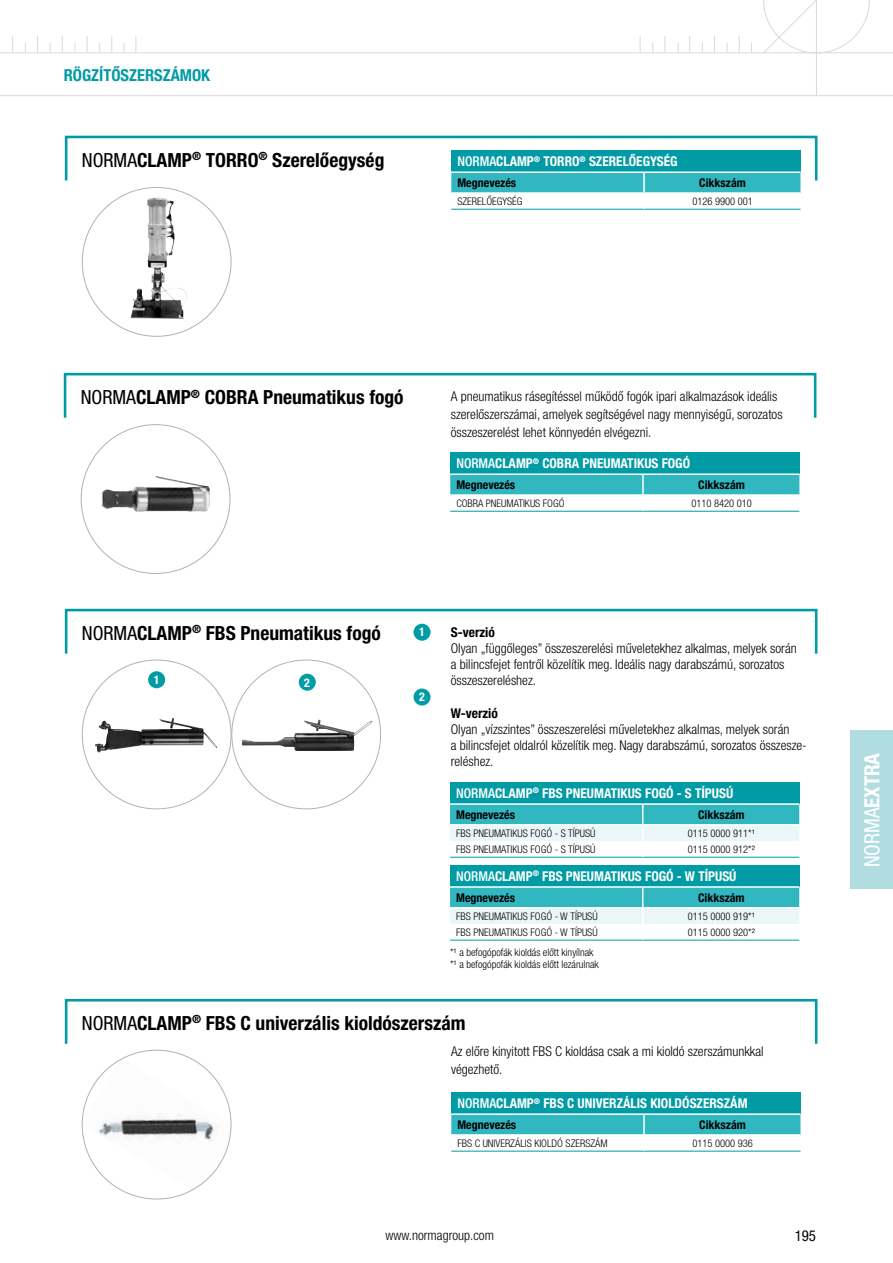
<style>
.page{position:relative;width:893px;height:1263px;background:#fff}
.page>*{position:absolute;margin:0;border:0;box-sizing:border-box;transform-origin:0 0}
.t1{font:condensed 21px "Helvetica Neue LT Pro";color:#fff}
.t2{font:700 condensed 19.5px "Helvetica Neue LT Pro";color:#000}
.t3{font:700 condensed 16.5px "Helvetica Neue LT Pro";color:#009ba4}
.t4{font:condensed 15px "Helvetica Neue LT Pro";color:#000}
.t5{font:300 condensed 13.5px/16.2px "Helvetica Neue LT Pro";color:#000}
.t6{font:700 condensed 13.5px "Helvetica Neue LT Pro";color:#fff}
.t7{font:700 condensed 13.5px "Helvetica Neue LT Pro";color:#000}
.t8{font:700 condensed 12px "Helvetica Neue LT Pro";color:#000}
.t9{font:700 condensed 12px "Helvetica Neue LT Pro";color:#fff}
.t10{font:300 condensed 10.5px/12.6px "Helvetica Neue LT Pro";color:#000}
.s1{font-weight:400}
.s2{font-weight:500}
.s3{font-weight:700}
</style>
<div class="page">
<hr style="left:0;top:95px;width:893px;height:1px;background:#dadada">
<svg style="left:136px;top:36px;width:1px;height:16px"></svg>
<svg style="left:111px;top:36px;width:1px;height:16px"></svg>
<svg style="left:87px;top:36px;width:1px;height:16px"></svg>
<svg style="left:62px;top:36px;width:1px;height:16px"></svg>
<svg style="left:37px;top:36px;width:1px;height:16px"></svg>
<svg style="left:12px;top:37px;width:1px;height:15px"></svg>
<hr style="left:0;top:52px;width:893px;height:1px;background:#dadada">
<hr style="left:816px;top:0;width:1px;height:95px;background:#dadada">
<svg style="left:763px;top:0;width:107px;height:54px"></svg>
<svg style="left:739px;top:36px;width:1px;height:16px"></svg>
<svg style="left:714px;top:36px;width:1px;height:16px"></svg>
<svg style="left:689px;top:36px;width:1px;height:16px"></svg>
<svg style="left:665px;top:36px;width:1px;height:16px"></svg>
<svg style="left:640px;top:36px;width:1px;height:16px"></svg>
<div style="left:850px;top:730px;width:43px;height:159px;background:#b1dde1"></div>
<div style="left:65px;top:609px;width:752px;height:46px;border:3px solid #009ba4"></div>
<img style="left:95px;top:718px;width:122px;height:34px">
<img style="left:242px;top:719px;width:131px;height:32px">
<div style="left:414px;top:624px;width:17px;height:17px;background:#009ba4;border-radius:50%"></div>
<div style="left:414px;top:688px;width:17px;height:17px;background:#009ba4;border-radius:50%"></div>
<div style="left:148px;top:671px;width:17px;height:17px;background:#009ba4;border-radius:50%"></div>
<div style="left:299px;top:674px;width:17px;height:17px;background:#009ba4;border-radius:50%"></div>
<div style="left:65px;top:136px;width:752px;height:46px;border:3px solid #009ba4"></div>
<div style="left:451px;top:150px;width:349px;height:22px;background:#009ba4"></div>
<hr style="left:644px;top:171px;width:156px;height:2px;background:#fff">
<hr style="left:451px;top:209px;width:193px;height:1px;background:#009ba4">
<hr style="left:644px;top:209px;width:156px;height:1px;background:#009ba4">
<hr style="left:451px;top:171px;width:193px;height:2px;background:#fff">
<svg style="left:451px;top:172px;width:349px;height:37px"></svg>
<img style="left:131px;top:197px;width:56px;height:122px">
<div style="left:65px;top:999px;width:752px;height:46px;border:3px solid #009ba4"></div>
<img style="left:82px;top:1059px;width:149px;height:131px">
<div style="left:451px;top:1092px;width:349px;height:22px;background:#009ba4"></div>
<hr style="left:644px;top:1113px;width:156px;height:2px;background:#fff">
<hr style="left:451px;top:1151px;width:193px;height:1px;background:#009ba4">
<hr style="left:644px;top:1151px;width:156px;height:1px;background:#009ba4">
<hr style="left:451px;top:1113px;width:193px;height:2px;background:#fff">
<svg style="left:451px;top:1114px;width:349px;height:37px"></svg>
<div style="left:450px;top:782px;width:349px;height:22px;background:#009ba4"></div>
<hr style="left:643px;top:803px;width:156px;height:2px;background:#fff">
<hr style="left:450px;top:857px;width:193px;height:1px;background:#009ba4">
<hr style="left:643px;top:857px;width:156px;height:1px;background:#009ba4">
<hr style="left:450px;top:803px;width:193px;height:2px;background:#fff">
<svg style="left:450px;top:804px;width:349px;height:53px"></svg>
<div style="left:450px;top:865px;width:349px;height:22px;background:#009ba4"></div>
<hr style="left:643px;top:886px;width:156px;height:2px;background:#fff">
<hr style="left:450px;top:940px;width:193px;height:1px;background:#009ba4">
<hr style="left:643px;top:940px;width:156px;height:1px;background:#009ba4">
<hr style="left:450px;top:886px;width:193px;height:2px;background:#fff">
<svg style="left:450px;top:887px;width:349px;height:53px"></svg>
<div style="left:64px;top:373px;width:752px;height:46px;border:3px solid #009ba4"></div>
<img style="left:101px;top:476px;width:109px;height:36px">
<div style="left:450px;top:452px;width:349px;height:22px;background:#009ba4"></div>
<hr style="left:643px;top:473px;width:156px;height:2px;background:#fff">
<hr style="left:450px;top:511px;width:193px;height:1px;background:#009ba4">
<hr style="left:643px;top:511px;width:156px;height:1px;background:#009ba4">
<hr style="left:450px;top:473px;width:193px;height:2px;background:#fff">
<svg style="left:450px;top:474px;width:349px;height:37px"></svg>
<p class="t3" style="left:64px;top:65px;width:148px">RÖGZÍTŐSZERSZÁMOK</p>
<h2 class="t2" style="left:82px;top:148px;width:304px"><span class="s1">NORMA</span>CLAMP<sup>®</sup> TORRO<sup>®</sup> Szerelőegység</h2>
<p class="t6" style="left:457px;top:153px;width:222px"><span class="s2">NORMA</span>CLAMP<sup>®</sup> TORRO<sup>®</sup> SZERELŐEGYSÉG</p>
<p class="t8" style="left:457px;top:175px;width:60px">Megnevezés</p>
<p class="t8" style="left:699px;top:175px;width:48px">Cikkszám</p>
<p class="t10" style="left:457px;top:195px;width:67px">SZERELŐEGYSÉG</p>
<p class="t10" style="left:692px;top:195px;width:62px">0126 9900 001</p>
<h2 class="t2" style="left:81px;top:385px;width:324px"><span class="s1">NORMA</span>CLAMP<sup>®</sup> COBRA Pneumatikus fogó</h2>
<p class="t5" style="left:451px;top:387px;width:333px;line-height:18px">A pneumatikus rásegítéssel működő fogók ipari alkalmazások ideális szerelőszerszámai, amelyek segítségével nagy mennyiségű, sorozatos összeszerelést lehet könnyedén elvégezni.</p>
<p class="t6" style="left:456px;top:455px;width:235px"><span class="s2">NORMA</span>CLAMP<sup>®</sup> COBRA PNEUMATIKUS FOGÓ</p>
<p class="t8" style="left:456px;top:477px;width:60px">Megnevezés</p>
<p class="t8" style="left:698px;top:477px;width:48px">Cikkszám</p>
<p class="t10" style="left:456px;top:497px;width:110px">COBRA PNEUMATIKUS FOGÓ</p>
<p class="t10" style="left:691px;top:497px;width:62px">0110 8420 010</p>
<h2 class="t2" style="left:82px;top:621px;width:300px"><span class="s1">NORMA</span>CLAMP<sup>®</sup> FBS Pneumatikus fogó</h2>
<p class="t7" style="left:451px;top:623px;width:46px">S-verzió</p>
<p class="t5" style="left:451px;top:640px;width:347px">Olyan „függőleges” összeszerelési műveletekhez alkalmas, melyek során a bilincsfejet fentről közelítik meg. Ideális nagy darabszámú, sorozatos összeszereléshez.</p>
<p class="t7" style="left:451px;top:704px;width:49px">W-verzió</p>
<p class="t5" style="left:451px;top:721px;width:357px">Olyan „vízszintes” összeszerelési műveletekhez alkalmas, melyek során<br>a bilincsfejet oldalról közelítik meg. Nagy darabszámú, sorozatos összesze&shy;reléshez.</p>
<p class="t9" style="left:419px;top:625px;width:7px">1</p>
<p class="t9" style="left:154px;top:672px;width:7px">1</p>
<p class="t9" style="left:304px;top:675px;width:7px">2</p>
<p class="t9" style="left:419px;top:690px;width:7px">2</p>
<p class="t6" style="left:456px;top:785px;width:279px"><span class="s2">NORMA</span>CLAMP<sup>®</sup> FBS PNEUMATIKUS FOGÓ - S TÍPUSÚ</p>
<p class="t8" style="left:456px;top:807px;width:60px">Megnevezés</p>
<p class="t8" style="left:698px;top:807px;width:48px">Cikkszám</p>
<p class="t10" style="left:456px;top:827px;width:141px">FBS PNEUMATIKUS FOGÓ - S TÍPUSÚ</p>
<p class="t10" style="left:688px;top:827px;width:69px">0115 0000 911*¹</p>
<p class="t10" style="left:456px;top:843px;width:141px">FBS PNEUMATIKUS FOGÓ - S TÍPUSÚ</p>
<p class="t10" style="left:688px;top:843px;width:69px">0115 0000 912*²</p>
<p class="t6" style="left:456px;top:868px;width:282px"><span class="s2">NORMA</span>CLAMP<sup>®</sup> FBS PNEUMATIKUS FOGÓ - W TÍPUSÚ</p>
<p class="t8" style="left:456px;top:890px;width:60px">Megnevezés</p>
<p class="t8" style="left:698px;top:890px;width:48px">Cikkszám</p>
<p class="t10" style="left:456px;top:909px;width:143px">FBS PNEUMATIKUS FOGÓ - W TÍPUSÚ</p>
<p class="t10" style="left:688px;top:909px;width:69px">0115 0000 919*¹</p>
<p class="t10" style="left:456px;top:926px;width:143px">FBS PNEUMATIKUS FOGÓ - W TÍPUSÚ</p>
<p class="t10" style="left:688px;top:926px;width:69px">0115 0000 920*²</p>
<p class="t10" style="left:450px;top:946px;width:150px">*¹ a befogópofák kioldás előtt kinyílnak *¹ a befogópofák kioldás előtt lezárulnak</p>
<h2 class="t2" style="left:82px;top:1011px;width:385px"><span class="s1">NORMA</span>CLAMP<sup>®</sup> FBS C univerzális kioldószerszám</h2>
<p class="t5" style="left:451px;top:1042px;width:314px;line-height:18px">Az előre kinyitott FBS C kioldása csak a mi kioldó szerszámunkkal végezhető.</p>
<p class="t6" style="left:457px;top:1095px;width:292px"><span class="s2">NORMA</span>CLAMP<sup>®</sup> FBS C UNIVERZÁLIS KIOLDÓSZERSZÁM</p>
<p class="t8" style="left:457px;top:1117px;width:60px">Megnevezés</p>
<p class="t8" style="left:699px;top:1117px;width:48px">Cikkszám</p>
<p class="t10" style="left:457px;top:1137px;width:152px">FBS C UNIVERZÁLIS KIOLDÓ SZERSZÁM</p>
<p class="t10" style="left:692px;top:1137px;width:62px">0115 0000 936</p>
<p class="t5" style="left:385px;top:1227px;width:110px">www.normagroup.com</p>
<p class="t4" style="left:795px;top:1227px;width:23px">195</p>
<h1 class="t1" style="left:860px;top:867px;width:116px;rotate:-90deg">NORMA<span class="s3">EXTRA</span></h1>
</div>
